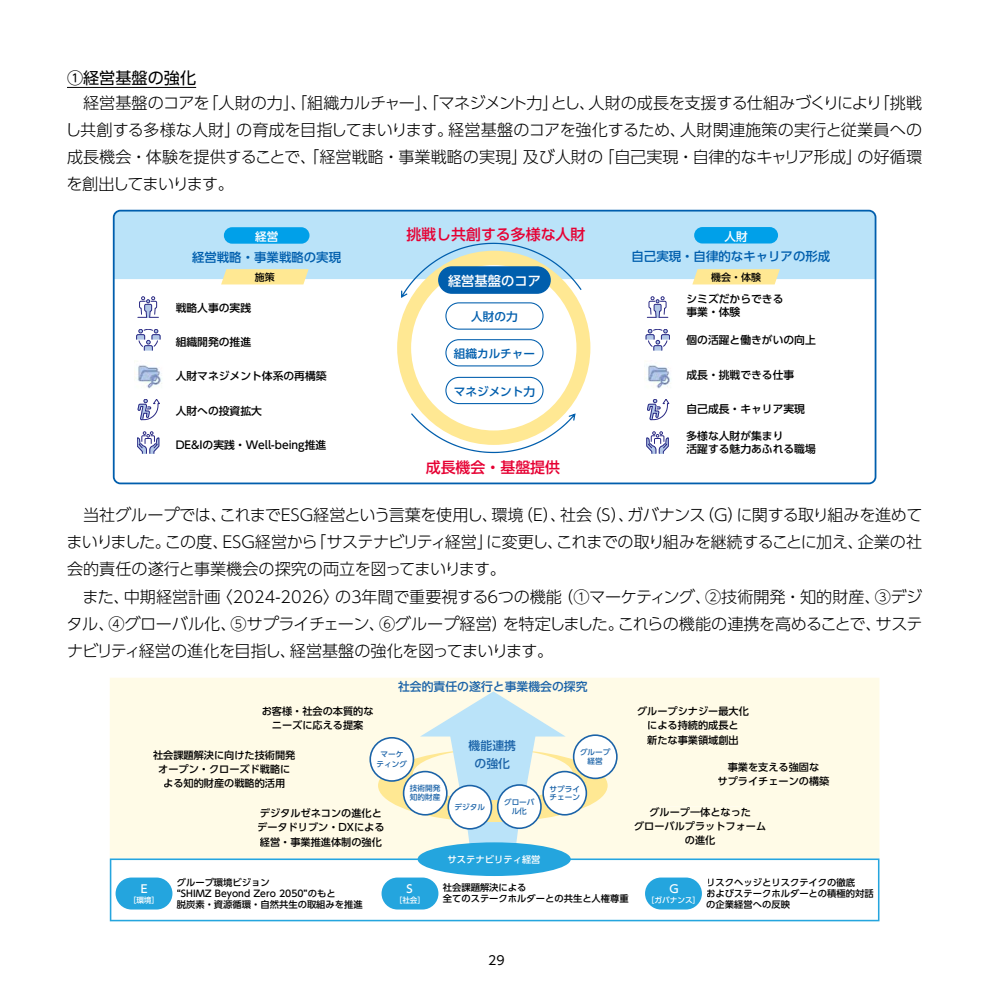
<style>
.page{position:relative;width:993px;height:993px;background:#fff}
.page>*{position:absolute;margin:0;border:0;box-sizing:border-box;transform-origin:0 0}
.t1{font:300 16.1px/27.3px "UD Shin Go Pr 6";letter-spacing:-.025em;color:#000;text-align:justify}
.t2{font:16.1px "UD Shin Go Pr 6";color:#000}
.t3{font:500 14.88px "UD Shin Go Pro";color:#e60033}
.t4{font:500 13.3px "UD Shin Go Pro";color:#fff}
.t5{font:500 12.42px "UD Shin Go Pro";color:#005ead}
.t6{font:12.42px "UD Shin Go Pr 6";color:#000}
.t7{font:500 11.9px/17.8px "UD Shin Go Pr 6";color:#1b63a8;text-align:center}
.t8{font:500 11.55px "UD Shin Go Pro";color:#005ead}
.t9{font:500 11.55px "UD Shin Go Pro";color:#fff}
.t10{font:500 11.03px "UD Shin Go Pr 6";color:#fff}
.t11{font:500 10.85px/13px "UD Shin Go Pro";color:#000}
.t12{font:500 10.15px/14.2px "UD Shin Go Pr 6";color:#000;text-align:center}
.t13{font:500 9.97px "UD Shin Go Pro";color:#000}
.t14{font:500 9.28px/11.2px "UD Shin Go Pr 6";color:#000}
.t15{font:500 9.28px "UD Shin Go Pr 6";color:#fff}
.t16{font:500 7.7px/9.1px "UD Shin Go Pr 6";color:#1b63a8;text-align:center}
.t17{font:500 7.7px "UD Shin Go Pr 6";color:#fff}
</style>
<div class="page">
<hr style="left:67px;top:87px;width:129px;height:1px;background:#000">
<div style="left:110px;top:678px;width:769px;height:180px;background:#fffbe7"></div>
<svg style="left:110px;top:858px;width:769px;height:63px"></svg>
<div style="left:177px;top:877px;width:92px;height:9px;background:#fff"></div>
<div style="left:177px;top:888px;width:157px;height:10px;background:#fff"></div>
<div style="left:177px;top:899px;width:185px;height:9px;background:#fff"></div>
<div style="left:707px;top:877px;width:147px;height:9px;background:#fff"></div>
<div style="left:706px;top:888px;width:167px;height:9px;background:#fff"></div>
<div style="left:706px;top:899px;width:83px;height:9px;background:#fff"></div>
<div style="left:443px;top:882px;width:82px;height:9px;background:#fff"></div>
<div style="left:443px;top:893px;width:185px;height:9px;background:#fff"></div>
<div style="left:644px;top:877px;width:57px;height:32px;background:#24a5de;border-radius:16px"></div>
<svg style="left:378px;top:691px;width:229px;height:179px;background:#e7f0e6"></svg>
<div style="left:543px;top:771px;width:43px;height:43px;background:#fff;border-radius:50%"></div>
<div style="left:542px;top:770px;width:45px;height:45px;border:2px solid #1b63a8;border-radius:50%"></div>
<div style="left:497px;top:784px;width:43px;height:44px;background:#fff;border-radius:50%"></div>
<div style="left:496px;top:784px;width:45px;height:44px;border:2px solid #1b63a8;border-radius:50%"></div>
<div style="left:403px;top:771px;width:43px;height:43px;background:#fff;border-radius:50%"></div>
<div style="left:402px;top:770px;width:45px;height:45px;border:2px solid #1b63a8;border-radius:50%"></div>
<div style="left:448px;top:785px;width:43px;height:43px;background:#fff;border-radius:50%"></div>
<div style="left:447px;top:784px;width:45px;height:45px;border:2px solid #1b63a8;border-radius:50%"></div>
<div style="left:573px;top:735px;width:43px;height:43px;background:#fff;border-radius:50%"></div>
<div style="left:572px;top:734px;width:45px;height:45px;border:2px solid #1b63a8;border-radius:50%"></div>
<div style="left:370px;top:737px;width:43px;height:43px;background:#fff;border-radius:50%"></div>
<div style="left:369px;top:736px;width:45px;height:45px;border:2px solid #1b63a8;border-radius:50%"></div>
<div style="left:262px;top:706px;width:111px;height:9px;background:#fffbe7"></div>
<div style="left:272px;top:720px;width:91px;height:9px;background:#fffbe7"></div>
<div style="left:727px;top:761px;width:91px;height:10px;background:#fffbe7"></div>
<div style="left:718px;top:775px;width:110px;height:10px;background:#fffbe7"></div>
<div style="left:637px;top:706px;width:111px;height:10px;background:#fffbe7"></div>
<div style="left:648px;top:720px;width:89px;height:10px;background:#fffbe7"></div>
<div style="left:647px;top:734px;width:90px;height:10px;background:#fffbe7"></div>
<div style="left:261px;top:808px;width:119px;height:9px;background:#fffbe7"></div>
<div style="left:258px;top:822px;width:125px;height:9px;background:#fffbe7"></div>
<div style="left:260px;top:836px;width:121px;height:10px;background:#fffbe7"></div>
<div style="left:153px;top:749px;width:142px;height:10px;background:#fffbe7"></div>
<div style="left:159px;top:763px;width:130px;height:10px;background:#fffbe7"></div>
<div style="left:164px;top:778px;width:120px;height:9px;background:#fffbe7"></div>
<div style="left:649px;top:806px;width:101px;height:10px;background:#fffbe7"></div>
<div style="left:634px;top:820px;width:131px;height:10px;background:#fffbe7"></div>
<div style="left:685px;top:835px;width:30px;height:9px;background:#fffbe7"></div>
<div style="left:417px;top:842px;width:153px;height:33px;background:#24a5de;border-radius:50%"></div>
<div style="left:381px;top:877px;width:57px;height:32px;background:#24a5de;border-radius:16px"></div>
<div style="left:115px;top:877px;width:57px;height:32px;background:#24a5de;border-radius:16px"></div>
<div style="left:116px;top:213px;width:757px;height:66px;background:#bae3f9"></div>
<div style="left:113px;top:210px;width:763px;height:274px;border:2px solid #005ead;border-radius:7px"></div>
<svg style="left:401px;top:243px;width:180px;height:55px;background:#b5ddf4"></svg>
<div style="left:397px;top:250px;width:193px;height:195px;background:#ffe893;border-radius:50%"></div>
<div style="left:411px;top:265px;width:165px;height:165px;background:#fff;border-radius:50%"></div>
<div style="left:445px;top:302px;width:98px;height:27px;border:1px solid #005ead;border-radius:13px"></div>
<div style="left:445px;top:339px;width:98px;height:27px;border:1px solid #005ead;border-radius:13px"></div>
<div style="left:445px;top:377px;width:98px;height:27px;border:1px solid #005ead;border-radius:13px"></div>
<svg style="left:411px;top:413px;width:164px;height:40px"></svg>
<div style="left:438px;top:266px;width:112px;height:28px;background:#005ead;border-radius:14px"></div>
<svg style="left:221px;top:269px;width:87px;height:15px"></svg>
<div style="left:224px;top:227px;width:85px;height:16px;background:#00a0e9;border-radius:8px"></div>
<svg style="left:692px;top:269px;width:87px;height:15px"></svg>
<div style="left:694px;top:227px;width:83px;height:16px;background:#00a0e9;border-radius:8px"></div>
<svg style="left:137px;top:431px;width:22px;height:22px"></svg>
<svg style="left:137px;top:399px;width:23px;height:22px"></svg>
<svg style="left:138px;top:296px;width:20px;height:22px"></svg>
<div style="left:145px;top:304px;width:7px;height:7px;background:#b2c7e7"></div>
<div style="left:144px;top:304px;width:8px;height:7px;border:1px solid #292883"></div>
<svg style="left:136px;top:329px;width:24px;height:21px"></svg>
<img style="left:134px;top:365px;width:28px;height:24px">
<svg style="left:646px;top:431px;width:22px;height:22px"></svg>
<svg style="left:647px;top:399px;width:21px;height:22px"></svg>
<svg style="left:647px;top:296px;width:20px;height:22px"></svg>
<div style="left:654px;top:304px;width:7px;height:7px;background:#b2c7e7"></div>
<div style="left:653px;top:304px;width:8px;height:7px;border:1px solid #292883"></div>
<svg style="left:645px;top:329px;width:24px;height:21px"></svg>
<img style="left:644px;top:365px;width:27px;height:24px">
<p class="t2" style="left:67px;top:64px;width:131px">①経営基盤の強化</p>
<p class="t1" style="left:65px;top:88px;width:858px">　経営基盤のコアを「人財の力」、「組織カルチャー」、「マネジメント力」とし、人財の成長を支援する仕組みづくりにより「挑戦し共創する多様な人財」の育成を目指してまいります。経営基盤のコアを強化するため、人財関連施策の実行と従業員への成長機会・体験を提供することで、「経営戦略・事業戦略の実現」及び人財の「自己実現・自律的なキャリア形成」の好循環を創出してまいります。</p>
<p class="t9" style="left:255px;top:227px;width:25px">経営</p>
<p class="t5" style="left:192px;top:247px;width:151px">経営戦略・事業戦略の実現</p>
<p class="t13" style="left:255px;top:269px;width:21px">施策</p>
<p class="t11" style="left:176px;top:301px;width:77px">戦略人事の実践</p>
<p class="t11" style="left:176px;top:335px;width:77px">組織開発の推進</p>
<p class="t11" style="left:176px;top:369px;width:152px">人財マネジメント体系の再構築</p>
<p class="t11" style="left:176px;top:403px;width:88px">人財への投資拡大</p>
<p class="t11" style="left:176px;top:438px;width:152px">DE&amp;Iの実践・Well-being推進</p>
<p class="t3" style="left:406px;top:222px;width:180px">挑戦し共創する多様な人財</p>
<p class="t4" style="left:448px;top:270px;width:94px">経営基盤のコア</p>
<p class="t8" style="left:471px;top:307px;width:48px">人財の力</p>
<p class="t8" style="left:453px;top:344px;width:83px">組織カルチャー</p>
<p class="t8" style="left:453px;top:382px;width:83px">マネジメント力</p>
<p class="t3" style="left:425px;top:455px;width:136px">成長機会・基盤提供</p>
<p class="t9" style="left:724px;top:227px;width:25px">人財</p>
<p class="t5" style="left:631px;top:246px;width:200px">自己実現・自律的なキャリアの形成</p>
<p class="t13" style="left:711px;top:269px;width:51px">機会・体験</p>
<p class="t11" style="left:686px;top:292px;width:98px">シミズだからできる事業・体験</p>
<p class="t11" style="left:686px;top:333px;width:131px">個の活躍と働きがいの向上</p>
<p class="t11" style="left:686px;top:367px;width:109px">成長・挑戦できる仕事</p>
<p class="t11" style="left:686px;top:402px;width:120px">自己成長・キャリア実現</p>
<p class="t11" style="left:686px;top:429px;width:131px">多様な人財が集まり<br>活躍する魅力あふれる職場</p>
<p class="t1" style="left:66px;top:500px;width:857px;text-align:left">　当社グループでは、これまでＥＳＧ経営という言葉を使用し、環境（E）、社会（S）、ガバナンス（G）に関する取り組みを進めてまいりました。この度、ＥＳＧ経営から「サステナビリティ経営」に変更し、これまでの取り組みを継続することに加え、企業の社会的責任の遂行と事業機会の探究の両立を図ってまいります。<br>　また、中期経営計画〈2024-2026〉の３年間で重要視する６つの機能（①マーケティング、②技術開発・知的財産、③デジタル、④グローバル化、⑤サプライチェーン、⑥グループ経営）を特定しました。これらの機能の連携を高めることで、サステナビリティ経営の進化を目指し、経営基盤の強化を図ってまいります。</p>
<p class="t12" style="left:261px;top:703px;width:113px">お客様・社会の本質的なニーズに応える提案</p>
<p class="t7" style="left:398px;top:676px;width:191px">社会的責任の遂行と事業機会の探究</p>
<p class="t12" style="left:153px;top:747px;width:144px">社会課題解決に向けた技術開発オープン・クローズド戦略による知的財産の戦略的活用</p>
<p class="t16" style="left:376px;top:749px;width:32px">マーケティング</p>
<p class="t16" style="left:410px;top:783px;width:32px;text-align:left">技術開発知的財産</p>
<p class="t12" style="left:257px;top:805px;width:129px;text-align:left">デジタルゼネコンの進化とデータドリブン・DXによる経営・事業推進体制の強化</p>
<p class="t7" style="left:468px;top:736px;width:49px">機能連携の強化</p>
<p class="t16" style="left:454px;top:801px;width:32px">デジタル</p>
<p class="t16" style="left:504px;top:797px;width:32px;line-height:8.6px">グローバル化</p>
<p class="t15" style="left:447px;top:851px;width:94px">サステナビリティ経営</p>
<p class="t16" style="left:580px;top:747px;width:32px">グループ経営</p>
<p class="t16" style="left:549px;top:784px;width:32px;line-height:8.6px;text-align:left">サプライチェーン</p>
<p class="t12" style="left:637px;top:703px;width:113px">グループシナジー最大化による持続的成長と<br>新たな事業領域創出</p>
<p class="t12" style="left:717px;top:759px;width:113px">事業を支える強固な<br>サプライチェーンの構築</p>
<p class="t12" style="left:634px;top:804px;width:134px">グループ一体となった<br>グローバルプラットフォームの進化</p>
<p class="t10" style="left:141px;top:879px;width:8px">E</p>
<p class="t17" style="left:129px;top:893px;width:32px">［環境］</p>
<p class="t14" style="left:177px;top:875px;width:187px">グループ環境ビジョン<br>“SHIMZ Beyond Zero 2050”のもと<br>脱炭素・資源循環・自然共生の取組みを推進</p>
<p class="t14" style="left:706px;top:875px;width:169px">リスクヘッジとリスクテイクの徹底<br>およびステークホルダーとの積極的対話の企業経営への反映</p>
<p class="t14" style="left:442px;top:881px;width:187px">社会課題解決による<br>全てのステークホルダーとの共生と人権尊重</p>
<p class="t10" style="left:669px;top:879px;width:11px">G</p>
<p class="t10" style="left:406px;top:879px;width:8px">S</p>
<p class="t17" style="left:394px;top:893px;width:32px">［社会］</p>
<p class="t17" style="left:646px;top:893px;width:55px">［ガバナンス］</p>
<p class="t6" style="left:488px;top:949px;width:18px">29</p>
</div>
